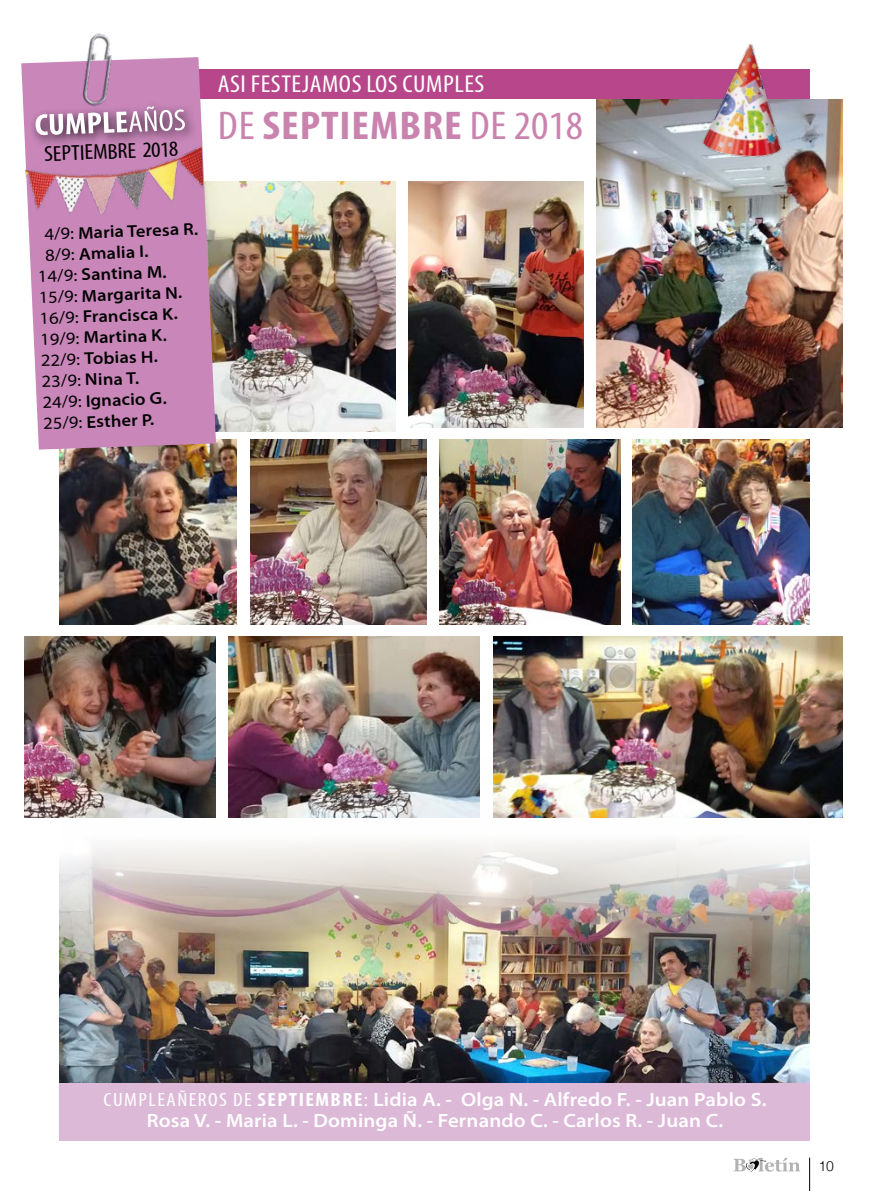
<style>
.page{position:relative;width:869px;height:1191px;background:#fff}
.page>*{position:absolute;margin:0;border:0;box-sizing:border-box;transform-origin:0 0}
.t1{font:700 condensed 40.25px "Myriad Pro";letter-spacing:.02em;color:#ca83ae;scale:1.11 1}
.t2{font:condensed 24.5px "Myriad Pro";letter-spacing:.02em;color:#fff;scale:1.11 1}
.t3{font:condensed 21.7px "Myriad Pro";color:#000;scale:1.11 1}
.t4{font:600 semi-expanded 19.25px/21px "Myriad Pro";letter-spacing:.01em;color:#fff;text-align:center}
.t5{font:600 semi-expanded 17.15px "Myriad Pro";color:#000}
.t6{font:300 14px "Helvetica";color:#000}
.s1{font-weight:400}
.s2{font-weight:400;font-stretch:condensed}
.s3{font-weight:700;font-stretch:condensed}
</style>
<div class="page">
<hr style="left:809px;top:1157px;width:1px;height:34px;background:#000">
<svg style="left:733px;top:1157px;width:66px;height:14px"></svg>
<img style="left:408px;top:181px;width:175px;height:246px">
<img style="left:217px;top:181px;width:178px;height:251px">
<img style="left:596px;top:100px;width:245px;height:327px">
<img style="left:60px;top:440px;width:176px;height:184px">
<img style="left:59px;top:756px;width:750px;height:327px">
<div style="left:60px;top:69px;width:749px;height:30px;background:#b7478a"></div>
<svg style="left:21px;top:57px;width:196px;height:392px;background:#cb92bd"></svg>
<img style="left:24px;top:146px;width:179px;height:77px">
<div style="left:29px;top:100px;width:169px;height:48px;background:#000;opacity:.75"></div>
<svg style="left:35px;top:106px;width:150px;height:29px"></svg>
<img style="left:78px;top:33px;width:36px;height:74px">
<div style="left:59px;top:1083px;width:750px;height:58px;background:#ddb9d8"></div>
<img style="left:676px;top:44px;width:137px;height:125px">
<img style="left:25px;top:637px;width:190px;height:181px">
<img style="left:493px;top:637px;width:348px;height:180px">
<img style="left:439px;top:440px;width:180px;height:184px">
<img style="left:250px;top:440px;width:176px;height:184px">
<img style="left:228px;top:637px;width:251px;height:180px">
<img style="left:632px;top:440px;width:177px;height:184px">
<p class="t3" style="left:44px;top:142px;width:122px;rotate:-2deg">SEPTIEMBRE 2018</p>
<h2 class="t2" style="left:218px;top:71px;width:241px">ASI FESTEJAMOS LOS CUMPLES</h2>
<h1 class="t1" style="left:218px;top:104px;width:330px"><span class="s1">DE</span> SEPTIEMBRE <span class="s1">DE 2018</span></h1>
<p class="t5" style="left:44px;top:224px;width:155px;rotate:-2deg"><span class="s1">4/9:</span> Maria Teresa R.</p>
<p class="t5" style="left:45px;top:245px;width:105px;rotate:-2deg"><span class="s1">8/9:</span> Amalia I.</p>
<p class="t5" style="left:38px;top:267px;width:130px;rotate:-2deg"><span class="s1">14/9:</span> Santina M.</p>
<p class="t5" style="left:38px;top:288px;width:145px;rotate:-2deg"><span class="s1">15/9:</span> Margarita N.</p>
<p class="t5" style="left:39px;top:309px;width:140px;rotate:-2deg"><span class="s1">16/9:</span> Francisca K.</p>
<p class="t5" style="left:40px;top:330px;width:128px;rotate:-2deg"><span class="s1">19/9:</span> Martina K.</p>
<p class="t5" style="left:41px;top:351px;width:118px;rotate:-2deg"><span class="s1">22/9:</span> Tobias H.</p>
<p class="t5" style="left:41px;top:372px;width:99px;rotate:-2deg"><span class="s1">23/9:</span> Nina T.</p>
<p class="t5" style="left:42px;top:393px;width:126px;rotate:-2deg"><span class="s1">24/9:</span> Ignacio G.</p>
<p class="t5" style="left:43px;top:414px;width:112px;rotate:-2deg"><span class="s1">25/9:</span> Esther P.</p>
<p class="t4" style="left:103px;top:1089px;width:664px"><span class="s2">CUMPLEAÑEROS DE</span> <span class="s3">SEPTIEMBRE</span><span class="s2">:</span> Lidia A. - Olga N. - Alfredo F. - Juan Pablo S.<br>Rosa V. - Maria L. - Dominga Ñ. - Fernando C. - Carlos R. - Juan C.</p>
<p class="t6" style="left:818px;top:1157px;width:17px">10</p>
</div>
